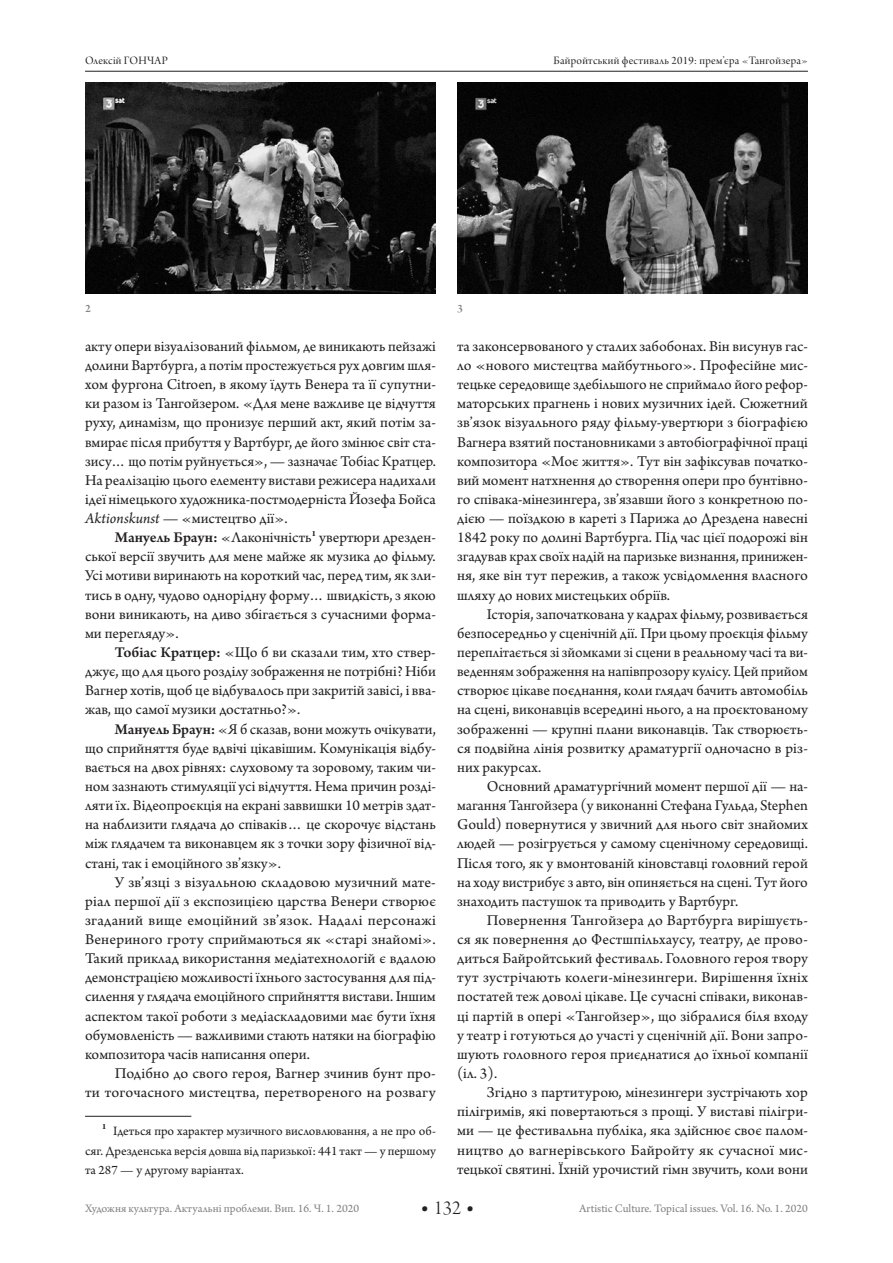
<style>
.page{position:relative;width:893px;height:1263px;background:#fff}
.page>*{position:absolute;margin:0;border:0;box-sizing:border-box;transform-origin:0 0}
.t1{font:21px "Arno Pro Light Display";color:#231f20}
.Body_text_УКР__10_5{font:15.75px/19.2px "Arno Pro";color:#231f20;text-align:justify}
.Footnotes_УКР__9_pt{font:13.5px/19.2px "Arno Pro";color:#231f20;text-align:justify}
.t2{font:12px "Arno Pro";color:#808285}
.t3{font:12px "Arno Pro Display";letter-spacing:.025em;color:#231f20}
.Подпись_илл__9_pt{font:12px "Arno Pro Smbd Subhead";color:#808285}
.s1{font-style:italic}
.s2{font-weight:600}
.s3{font-family:"Arno Pro Smbd Subhead";font-size:13.5px}
.s4{font-family:"Arno Pro Smbd Subhead"}
.s5{font-family:"Arno Pro";font-size:22.5px}
</style>
<div class="page">
<hr style="left:85px;top:71px;width:723px;height:1px;background:#231f20">
<hr style="left:85px;top:1116px;width:106px;height:1px;background:#231f20">
<img style="left:85px;top:83px;width:351px;height:210px">
<img style="left:457px;top:83px;width:351px;height:210px">
<p class="t3" style="left:85px;top:53px;width:84px">Олексій ГОНЧАР</p>
<p class="t3" style="left:553px;top:53px;width:256px">Байройтський фестиваль 2019: прем’єра «Тангойзера»</p>
<p class="Подпись_илл__9_pt" style="left:85px;top:301px;width:7px">2</p>
<p class="Подпись_илл__9_pt" style="left:457px;top:301px;width:7px">3</p>
<p class="Body_text_УКР__10_5" style="left:85px;top:337px;width:352px">акту опери візуалізований фільмом, де виникають пейзажі долини Вартбурга, а потім простежується рух довгим шля&shy;хом фургона Citroen, в якому їдуть Венера та її супутни&shy;ки разом із Тангойзером. «Для мене важливе це відчуття руху, динамізм, що пронизує перший акт, який потім за&shy;вмирає після прибуття у Вартбург, де його змінює світ ста&shy;зису… що потім руйнується», — зазначає Тобіас Кратцер.<br>На реалізацію цього елементу вистави режисера надихали ідеї німецького художника-постмодерніста Йозефа Бойса <span class="s1">Aktionskunst</span> — «мистецтво дії».</p>
<p class="Body_text_УКР__10_5" style="left:85px;top:529px;width:352px;text-indent:30px"><span class="s2">Мануель Браун:</span> «Лаконічність<span class="s3">1</span> увертюри дрезден&shy;ської версії звучить для мене майже як музика до фільму.<br>Усі мотиви виринають на короткий час, перед тим, як зли&shy;тись в одну, чудово однорідну форму… швидкість, з якою вони виникають, на диво збігається з сучасними форма&shy;ми перегляду».</p>
<p class="Body_text_УКР__10_5" style="left:85px;top:643px;width:352px;text-indent:30px"><span class="s2">Тобіас Кратцер:</span> «Що б ви сказали тим, хто ствер&shy;джує, що для цього розділу зображення не потрібні? Ніби Вагнер хотів, щоб це відбувалось при закритій завісі, і вва&shy;жав, що самої музики достатньо?».</p>
<p class="Body_text_УКР__10_5" style="left:85px;top:720px;width:352px;text-indent:30px"><span class="s2">Мануель Браун:</span> «Я б сказав, вони можуть очікувати, що сприйняття буде вдвічі цікавішим. Комунікація відбу&shy;вається на двох рівнях: слуховому та зоровому, таким чи&shy;ном зазнають стимуляції усі відчуття. Нема причин розді&shy;ляти їх. Відеопроєкція на екрані заввишки 10 метрів здат&shy;на наблизити глядача до співаків… це скорочує відстань між глядачем та виконавцем як з точки зору фізичної від&shy;стані, так і емоційного зв’язку».</p>
<p class="Body_text_УКР__10_5" style="left:85px;top:873px;width:352px;text-indent:30px">У зв’язці з візуальною складовою музичний мате&shy;ріал першої дії з експозицією царства Венери створює згаданий вище емоційний зв’язок. Надалі персонажі Венериного гроту сприймаються як «старі знайомі».<br>Такий приклад використання медіатехнологій є вдалою демонстрацією можливості їхнього застосування для під&shy;силення у глядача емоційного сприйняття вистави. Іншим аспектом такої роботи з медіаскладовими має бути їхня обумовленість — важливими стають натяки на біографію композитора часів написання опери.</p>
<p class="Body_text_УКР__10_5" style="left:85px;top:1064px;width:352px;text-align:right">Подібно до свого героя, Вагнер зчинив бунт про-<br>ти тогочасного мистецтва, перетвореного на розвагу</p>
<p class="Footnotes_УКР__9_pt" style="left:85px;top:1122px;width:352px;text-indent:17px"><span class="s4">1</span> Ідеться про характер музичного висловлювання, а не про об&shy;сяг. Дрезденська версія довша від паризької: 441 такт — у першому та 287 — у другому варіантах.</p>
<p class="Body_text_УКР__10_5" style="left:457px;top:337px;width:352px">та законсервованого у сталих забобонах. Він висунув гас&shy;ло «нового мистецтва майбутнього». Професійне мис&shy;тецьке середовище здебільшого не сприймало його рефор&shy;маторських прагнень і нових музичних ідей. Сюжетний зв’язок візуального ряду фільму-увертюри з біографією Вагнера взятий постановниками з автобіографічної праці композитора «Моє життя». Тут він зафіксував початко&shy;вий момент натхнення до створення опери про бунтівно&shy;го співака-мінезингера, зв’язавши його з конкретною по&shy;дією — поїздкою в кареті з Парижа до Дрездена навесні 1842 року по долині Вартбурга. Під час цієї подорожі він згадував крах своїх надій на паризьке визнання, принижен&shy;ня, яке він тут пережив, а також усвідомлення власного шляху до нових мистецьких обріїв.</p>
<p class="Body_text_УКР__10_5" style="left:457px;top:605px;width:352px;text-indent:30px">Історія, започаткована у кадрах фільму, розвивається безпосередньо у сценічній дії. При цьому проєкція фільму переплітається зі зйомками зі сцени в реальному часі та ви&shy;веденням зображення на напівпрозору кулісу. Цей прийом створює цікаве поєднання, коли глядач бачить автомобіль на сцені, виконавців всередині нього, а на проєктованому зображенні — крупні плани виконавців. Так створюєть&shy;ся подвійна лінія розвитку драматургії одночасно в різ&shy;них ракурсах.</p>
<p class="Body_text_УКР__10_5" style="left:457px;top:777px;width:352px;text-indent:30px">Основний драматургічний момент першої дії — на&shy;магання Тангойзера (у виконанні Стефана Гульда, Stephen Gould) повернутися у звичний для нього світ знайомих людей — розігрується у самому сценічному середовищі.<br>Після того, як у вмонтованій кіновставці головний герой на ходу вистрибує з авто, він опиняється на сцені. Тут його знаходить пастушок та приводить у Вартбург.</p>
<p class="Body_text_УКР__10_5" style="left:457px;top:911px;width:352px;text-indent:30px">Повернення Тангойзера до Вартбурга вирішуєть&shy;ся як повернення до Фестшпільхаусу, театру, де прово&shy;диться Байройтський фестиваль. Головного героя твору тут зустрічають колеги-мінезингери. Вирішення їхніх постатей теж доволі цікаве. Це сучасні співаки, виконав&shy;ці партій в опері «Тангойзер», що зібралися біля входу у театр і готуються до участі у сценічній дії. Вони запро&shy;шують головного героя приєднатися до їхньої компанії (іл. 3).</p>
<p class="Body_text_УКР__10_5" style="left:457px;top:1084px;width:352px;text-indent:30px">Згідно з партитурою, мінезингери зустрічають хор пілігримів, які повертаються з прощі. У виставі пілігри&shy;ми — це фестивальна публіка, яка здійснює своє палом&shy;ництво до вагнерівського Байройту як сучасної мис&shy;тецької святині. Їхній урочистий гімн звучить, коли вони</p>
<p class="t2" style="left:85px;top:1201px;width:276px">Художня культура. Актуальні проблеми. Вип. 16. Ч. 1. 2020</p>
<h1 class="t1" style="left:421px;top:1196px;width:55px"><span class="s5">•</span> 132 <span class="s5">•</span></h1>
<p class="t2" style="left:579px;top:1201px;width:230px">Artistic Culture. Topical issues. Vol. 16. No. 1. 2020</p>
</div>
